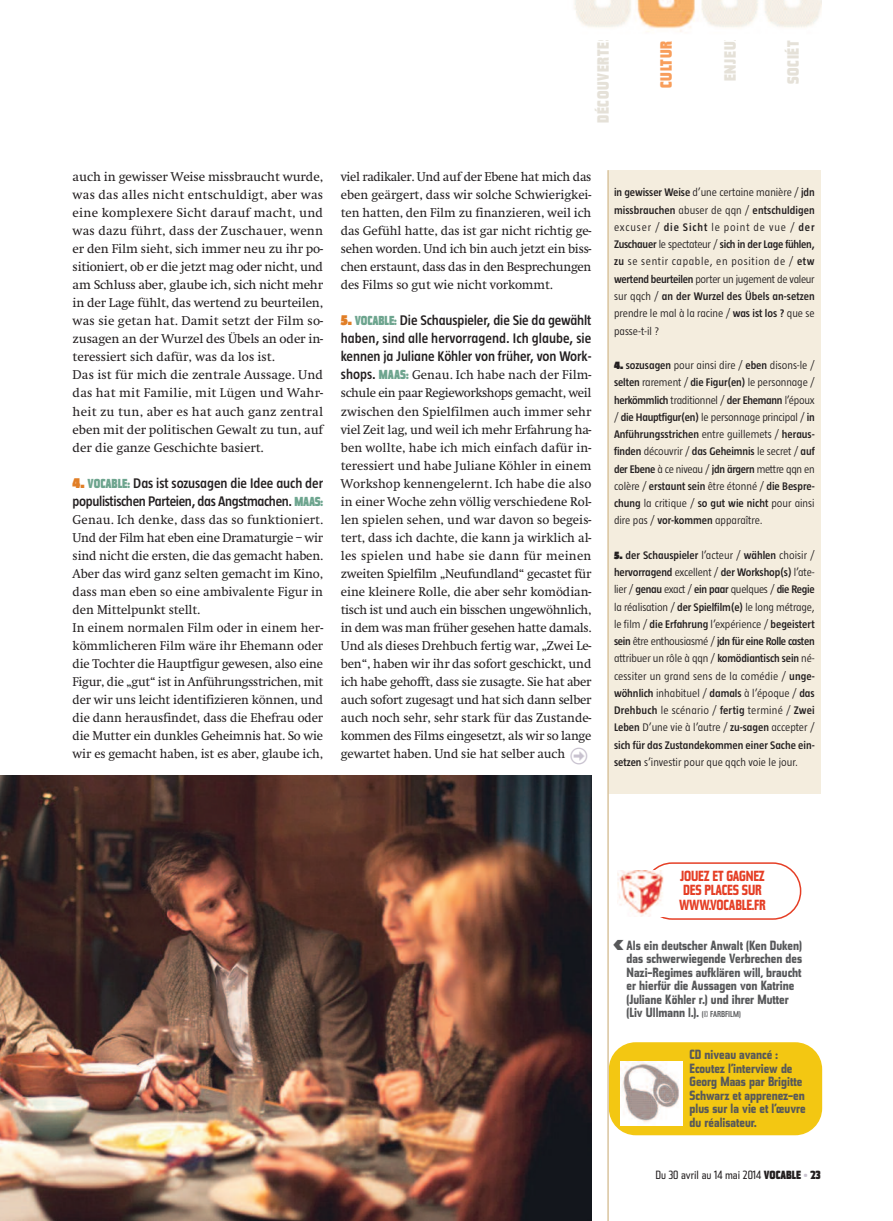
<style>
.page{position:relative;width:893px;height:1221px;background:#fff}
.page>*{position:absolute;margin:0;border:0;box-sizing:border-box;transform-origin:0 0}
.t1{font:21.15px "Fleches Left Right";color:#c8c2cf}
.t2{font:900 expanded 16.5px "Tasse";letter-spacing:.045em;color:#e5e1d8}
.t3{font:900 expanded 16.5px "Tasse";letter-spacing:.045em;color:#f89e5b}
.t4{font:700 expanded 14.85px/14.9px "Tasse";letter-spacing:-.015em;color:#e53e25;scale:.96 1}
.t5{font:600 14.25px/18px "Taz";letter-spacing:-.005em;color:#231f20;text-align:justify}
.t6{font:600 14.25px/18px "Taz";letter-spacing:-.025em;color:#231f20}
.t7{font:700 expanded 13.5px/13.5px "Tasse";color:#57585a}
.t8{font:13.2px/18px "Swift Regu";letter-spacing:-.01em;color:#231f20}
.t9{font:expanded 12px "Tasse";color:#231f20}
.t10{font:300 11.25px/17.2px "Taz";color:#231f20;text-align:justify}
.s1{font-weight:900;font-size:15px;color:#e17e26}
.s2{font-family:"Tasse";font-weight:900;font-stretch:expanded;font-size:13.2px;color:#6ea58f}
.s3{font-family:"Taz";font-weight:600;font-size:14.25px}
.s4{font-family:"Tasse";font-weight:900;font-stretch:expanded;color:#6ea58f}
.s5{font-weight:600}
.s6{font-weight:900}
.s7{font-weight:500;font-size:8.7px}
.s8{font-weight:900;color:#c8c2cf}
</style>
<div class="page">
<div style="left:608px;top:170px;width:213px;height:623px;background:#f4edde"></div>
<img style="left:574px;top:0;width:248px;height:32px">
<img style="left:0;top:775px;width:591px;height:445px">
<div style="left:609px;top:1042px;width:213px;height:93px;background:#f3c712;border-radius:27px"></div>
<img style="left:621px;top:1061px;width:62px;height:63px">
<hr style="left:607px;top:170px;width:2px;height:1050px;background:#d9c49e">
<svg style="left:648px;top:862px;width:153px;height:57px"></svg>
<img style="left:617px;top:870px;width:49px;height:46px">
<p class="t2" style="left:593px;top:123px;width:91px;rotate:-90deg">DÉCOUVERTES</p>
<p class="t3" style="left:656px;top:88px;width:56px;rotate:-90deg">CULTURE</p>
<p class="t2" style="left:720px;top:81px;width:50px;rotate:-90deg">ENJEUX</p>
<p class="t2" style="left:783px;top:84px;width:53px;rotate:-90deg">SOCIÉTÉ</p>
<p class="t8" style="left:73px;top:168px;width:252px">auch in gewisser Weise missbraucht wurde, was das alles nicht entschuldigt, aber was eine komplexere Sicht darauf macht, und was dazu führt, dass der Zuschauer, wenn er den Film sieht, sich immer neu zu ihr po&shy;sitioniert, ob er die jetzt mag oder nicht, und am Schluss aber, glaube ich, sich nicht mehr in der Lage fühlt, das wertend zu beurteilen, was sie getan hat. Damit setzt der Film so&shy;zusagen an der Wurzel des Übels an oder in&shy;teressiert sich dafür, was da los ist.<br>Das ist für mich die zentrale Aussage. Und das hat mit Familie, mit Lügen und Wahr&shy;heit zu tun, aber es hat auch ganz zentral eben mit der politischen Gewalt zu tun, auf der die ganze Geschichte basiert.</p>
<p class="t6" style="left:73px;top:473px;width:252px"><span class="s1">4.</span> <span class="s2">VOCABLE:</span> Das ist sozusagen die Idee auch der populistischen Parteien, das Angstmachen. <span class="s2">MAAS:</span></p>
<p class="t8" style="left:73px;top:510px;width:252px">Genau. Ich denke, dass das so funktioniert.<br>Und der Film hat eben eine Dramaturgie – wir sind nicht die ersten, die das gemacht haben.<br>Aber das wird ganz selten gemacht im Kino, dass man eben so eine ambivalente Figur in den Mittelpunkt stellt.<br>In einem normalen Film oder in einem her&shy;kömmlicheren Film wäre ihr Ehemann oder die Tochter die Hauptfigur gewesen, also eine Figur, die „gut“ ist in Anführungsstrichen, mit der wir uns leicht identifizieren können, und die dann herausfindet, dass die Ehefrau oder die Mutter ein dunkles Geheimnis hat. So wie wir es gemacht haben, ist es aber, glaube ich,</p>
<p class="t8" style="left:341px;top:168px;width:252px;text-align:justify">viel radikaler. Und auf der Ebene hat mich das eben geärgert, dass wir solche Schwierigkei&shy;ten hatten, den Film zu finanzieren, weil ich das Gefühl hatte, das ist gar nicht richtig ge&shy;sehen worden. Und ich bin auch jetzt ein biss&shy;chen erstaunt, dass das in den Besprechungen des Films so gut wie nicht vorkommt.</p>
<p class="t5" style="left:341px;top:311px;width:252px"><span class="s1">5.</span> <span class="s2">VOCABLE:</span> Die Schauspieler, die Sie da gewählt haben, sind alle hervorragend. Ich glaube, sie kennen ja Juliane Köhler von früher, von Work-</p>
<p class="t8" style="left:341px;top:366px;width:252px;text-align:justify"><span class="s3">shops.</span> <span class="s4">MAAS:</span> Genau. Ich habe nach der Film&shy;schule ein paar Regieworkshops gemacht, weil zwischen den Spielfilmen auch immer sehr viel Zeit lag, und weil ich mehr Erfahrung ha&shy;ben wollte, habe ich mich einfach dafür in&shy;teressiert und habe Juliane Köhler in einem Workshop kennengelernt. Ich habe die also in einer Woche zehn völlig verschiedene Rol&shy;len spielen sehen, und war davon so begeis&shy;tert, dass ich dachte, die kann ja wirklich al&shy;les spielen und habe sie dann für meinen zweiten Spielfilm „Neufundland“ gecastet für eine kleinere Rolle, die aber sehr komödian&shy;tisch ist und auch ein bisschen ungewöhnlich, in dem was man früher gesehen hatte damals.<br>Und als dieses Drehbuch fertig war, „Zwei Le&shy;ben“, haben wir ihr das sofort geschickt, und ich habe gehofft, dass sie zusagte. Sie hat aber auch sofort zugesagt und hat sich dann selber auch noch sehr, sehr stark für das Zustande&shy;kommen des Films eingesetzt, als wir so lange gewartet haben. Und sie hat selber auch</p>
<h1 class="t1" style="left:569px;top:744px;width:21px">h</h1>
<p class="t10" style="left:614px;top:184px;width:202px"><span class="s5">in gewisser Weise</span> d’une certaine manière / <span class="s5">jdn missbrauchen</span> abuser de qqn / <span class="s5">entschuldigen </span>excuser / <span class="s5">die Sicht</span> le point de vue / <span class="s5">der Zuschauer</span> le spectateur / <span class="s5">sich in der Lage fühlen, zu</span> se sentir capable, en position de / <span class="s5">etw wertend beurteilen</span> porter un jugement de valeur sur qqch / <span class="s5">an der Wurzel des Übels an-setzen </span>prendre le mal à la racine / <span class="s5">was ist los ?</span> que se passe-t-il ?</p>
<p class="t10" style="left:614px;top:356px;width:202px"><span class="s6">4.</span> <span class="s5">sozusagen</span> pour ainsi dire / <span class="s5">eben</span> disons-le / <span class="s5">selten</span> rarement / <span class="s5">die Figur(en)</span> le personnage / <span class="s5">herkömmlich</span> traditionnel / <span class="s5">der Ehemann</span> l’époux / <span class="s5">die Hauptfigur(en)</span> le personnage principal / <span class="s5">in Anführungsstrichen</span> entre guillemets / <span class="s5">heraus&shy;finden</span> découvrir / <span class="s5">das Geheimnis</span> le secret / <span class="s5">auf der Ebene</span> à ce niveau / <span class="s5">jdn ärgern</span> mettre qqn en colère / <span class="s5">erstaunt sein</span> être étonné / <span class="s5">die Bespre&shy;chung</span> la critique / <span class="s5">so gut wie nicht</span> pour ainsi dire pas / <span class="s5">vor-kommen</span> apparaître.</p>
<p class="t10" style="left:614px;top:546px;width:202px"><span class="s6">5.</span> <span class="s5">der Schauspieler</span> l’acteur / <span class="s5">wählen</span> choisir / <span class="s5">hervorragend</span> excellent / <span class="s5">der Workshop(s)</span> l’ate&shy;lier / <span class="s5">genau</span> exact / <span class="s5">ein paar</span> quelques / <span class="s5">die Regie </span>la réalisation / <span class="s5">der Spielfilm(e)</span> le long métrage, le film / <span class="s5">die Erfahrung</span> l’expérience / <span class="s5">begeistert sein</span> être enthousiasmé / <span class="s5">jdn für eine Rolle casten </span>attribuer un rôle à qqn / <span class="s5">komödiantisch sein</span> né&shy;cessiter un grand sens de la comédie / <span class="s5">unge&shy;wöhnlich</span> inhabituel / <span class="s5">damals</span> à l’époque / <span class="s5">das Drehbuch</span> le scénario / <span class="s5">fertig</span> terminé / <span class="s5">Zwei Leben</span> D’une vie à l’autre / <span class="s5">zu-sagen</span> accepter / <span class="s5">sich für das Zustandekommen einer Sache ein&shy;setzen</span> s’investir pour que qqch voie le jour.</p>
<p class="t4" style="left:679px;top:868px;width:92px">JOUEZ ET GAGNEZ<br>DES PLACES SUR<br>WWW.VOCABLE.FR</p>
<p class="t7" style="left:626px;top:938px;width:177px">Als ein deutscher Anwalt (Ken Duken) das schwerwiegende Verbrechen des Nazi-Regimes aufklären will, braucht er hierfür die Aussagen von Katrine (Juliane Köhler r.) und ihrer Mutter (Liv Ullmann l.). <span class="s7">(© FARBFILM)</span></p>
<p class="t7" style="left:689px;top:1047px;width:118px">CD niveau avancé :<br>Ecoutez l’interview de<br>Georg Maas par Brigitte<br>Schwarz et apprenez-en plus sur la vie et l’œuvre du réalisateur.</p>
<p class="t9" style="left:655px;top:1167px;width:167px">Du 30 avril au 14 mai 2014 <span class="s6">VOCABLE</span> <span class="s8">•</span> <span class="s6">23</span></p>
</div>
